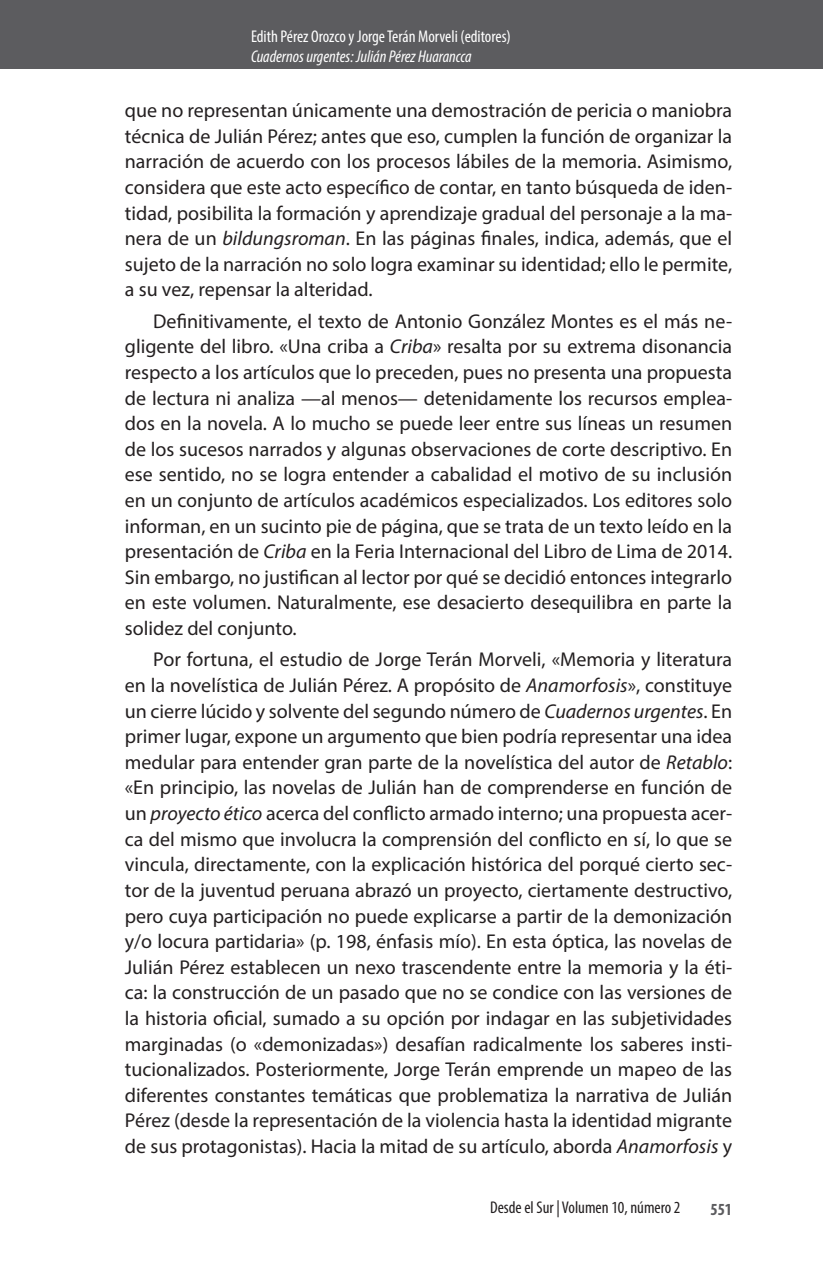
<style>
.page{position:relative;width:823px;height:1265px;background:#fff}
.page>*{position:absolute;margin:0;border:0;box-sizing:border-box;transform-origin:0 0}
.PARRAFOS{font:20px/25.6px "Myriad Pro";color:#231f20;text-align:justify}
.PARRAFOS-2{font:condensed 17px "Myriad Pro";color:#fff}
.PARRAFOS-3{font:italic condensed 17px "Myriad Pro";color:#fff}
.t1{font:condensed 17px "Myriad Pro";color:#231f20}
.t2{font:700 condensed 17px "Myriad Pro";color:#5c5c5f}
.s1{font-style:italic}
</style>
<div class="page">
<div style="left:0;top:0;width:822px;height:68px;background:#5c5c5f"></div>
<p class="PARRAFOS-2" style="left:251px;top:26px;width:261px">Edith Pérez Orozco y Jorge Terán Morveli (editores)</p>
<p class="PARRAFOS-3" style="left:251px;top:46px;width:222px">Cuadernos urgentes: Julián Pérez Huarancca</p>
<p class="PARRAFOS" style="left:125px;top:97px;width:608px">que no representan únicamente una demostración de pericia o maniobra técnica de Julián Pérez; antes que eso, cumplen la función de organizar la narración de acuerdo con los procesos lábiles de la memoria. Asimismo, considera que este acto específico de contar, en tanto búsqueda de iden&shy;tidad, posibilita la formación y aprendizaje gradual del personaje a la ma&shy;nera de un <span class="s1">bildungsroman</span>. En las páginas finales, indica, además, que el sujeto de la narración no solo logra examinar su identidad; ello le permite, a su vez, repensar la alteridad.</p>
<p class="PARRAFOS" style="left:125px;top:308px;width:608px;text-indent:28px">Definitivamente, el texto de Antonio González Montes es el más ne&shy;gligente del libro. «Una criba a <span class="s1">Criba</span>» resalta por su extrema disonancia respecto a los artículos que lo preceden, pues no presenta una propuesta de lectura ni analiza —al menos— detenidamente los recursos emplea&shy;dos en la novela. A lo mucho se puede leer entre sus líneas un resumen de los sucesos narrados y algunas observaciones de corte descriptivo. En ese sentido, no se logra entender a cabalidad el motivo de su inclusión en un conjunto de artículos académicos especializados. Los editores solo informan, en un sucinto pie de página, que se trata de un texto leído en la presentación de <span class="s1">Criba</span> en la Feria Internacional del Libro de Lima de 2014.<br>Sin embargo, no justifican al lector por qué se decidió entonces integrarlo en este volumen. Naturalmente, ese desacierto desequilibra en parte la solidez del conjunto.</p>
<p class="PARRAFOS" style="left:125px;top:646px;width:608px;text-indent:28px">Por fortuna, el estudio de Jorge Terán Morveli, «Memoria y literatura en la novelística de Julián Pérez. A propósito de <span class="s1">Anamorfosis</span>», constituye un cierre lúcido y solvente del segundo número de <span class="s1">Cuadernos urgentes</span>. En primer lugar, expone un argumento que bien podría representar una idea medular para entender gran parte de la novelística del autor de <span class="s1">Retablo</span>: «En principio, las novelas de Julián han de comprenderse en función de un <span class="s1">proyecto ético</span> acerca del conflicto armado interno; una propuesta acer&shy;ca del mismo que involucra la comprensión del conflicto en sí, lo que se vincula, directamente, con la explicación histórica del porqué cierto sec&shy;tor de la juventud peruana abrazó un proyecto, ciertamente destructivo, pero cuya participación no puede explicarse a partir de la demonización y/o locura partidaria» (p. 198, énfasis mío). En esta óptica, las novelas de Julián Pérez establecen un nexo trascendente entre la memoria y la éti&shy;ca: la construcción de un pasado que no se condice con las versiones de la historia oficial, sumado a su opción por indagar en las subjetividades marginadas (o «demonizadas») desafían radicalmente los saberes insti&shy;tucionalizados. Posteriormente, Jorge Terán emprende un mapeo de las diferentes constantes temáticas que problematiza la narrativa de Julián Pérez (desde la representación de la violencia hasta la identidad migrante de sus protagonistas). Hacia la mitad de su artículo, aborda <span class="s1">Anamorfosis</span> y</p>
<p class="t1" style="left:489px;top:1196px;width:192px">Desde el Sur | Volumen 10, número 2</p>
<p class="t2" style="left:710px;top:1198px;width:23px">551</p>
</div>
